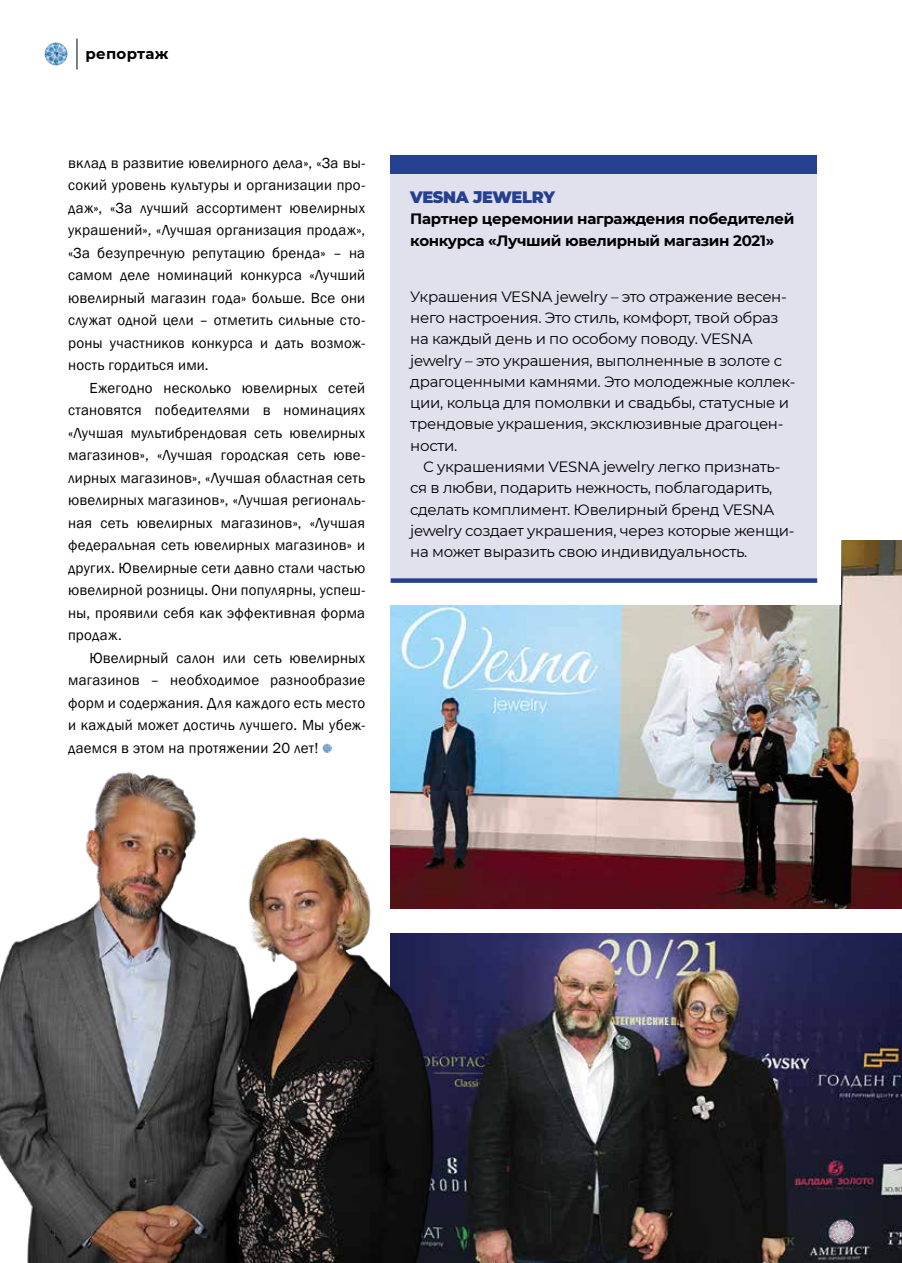
<style>
.page{position:relative;width:902px;height:1263px;background:#fff}
.page>*{position:absolute;margin:0;border:0;box-sizing:border-box;transform-origin:0 0}
.t1{font:900 16.5px "Montserrat";letter-spacing:-.02em;color:#25408f}
.t2{font:15px/22.5px "Franklin Gothic";letter-spacing:.015em;color:#000;text-align:justify}
.t3{font:15px/21.3px "Montserrat";letter-spacing:-.02em;color:#000}
.t4{font:700 15px/21.3px "Montserrat";letter-spacing:-.02em;color:#000}
.t5{font:700 15px "Montserrat";letter-spacing:.02em;color:#000}
</style>
<div class="page">
<img style="left:45px;top:43px;width:22px;height:22px;border-radius:11px">
<hr style="left:77px;top:39px;width:1px;height:30px;background:#000">
<img style="left:390px;top:540px;width:511px;height:369px">
<div style="left:361px;top:524px;width:479px;height:81px;background:#fff"></div>
<svg style="left:322px;top:744px;width:10px;height:4px"></svg>
<img style="left:463px;top:933px;width:438px;height:330px">
<div style="left:391px;top:155px;width:426px;height:428px;background:#e1e0ed"></div>
<div style="left:390px;top:155px;width:427px;height:19px;background:#25408f"></div>
<div style="left:390px;top:578px;width:427px;height:5px;background:#25408f"></div>
<img style="left:0;top:748px;width:463px;height:515px">
<p class="t5" style="left:85px;top:43px;width:85px">репортаж</p>
<p class="t2" style="left:68px;top:152px;width:298px">вклад в развитие ювелирного дела», «За вы&shy;сокий уровень культуры и организации про&shy;даж», «За лучший ассортимент ювелирных украшений», «Лучшая организация продаж», «За безупречную репутацию бренда» – на самом деле номинаций конкурса «Лучший ювелирный магазин года» больше. Все они служат одной цели – отметить сильные сто&shy;роны участников конкурса и дать возмож&shy;ность гордиться ими.</p>
<p class="t2" style="left:68px;top:377px;width:298px;text-indent:21px">Ежегодно несколько ювелирных сетей становятся победителями в номинациях «Лучшая мультибрендовая сеть ювелирных магазинов», «Лучшая городская сеть юве&shy;лирных магазинов», «Лучшая областная сеть ювелирных магазинов», «Лучшая региональ&shy;ная сеть ювелирных магазинов», «Лучшая федеральная сеть ювелирных магазинов» и других. Ювелирные сети давно стали частью ювелирной розницы. Они популярны, успеш&shy;ны, проявили себя как эффективная форма продаж.</p>
<p class="t2" style="left:68px;top:647px;width:298px;text-indent:21px">Ювелирный салон или сеть ювелирных магазинов – необходимое разнообразие форм и содержания. Для каждого есть место и каждый может достичь лучшего. Мы убеж&shy;даемся в этом на протяжении 20 лет!</p>
<p class="t1" style="left:410px;top:185px;width:146px">VESNA JEWELRY</p>
<p class="t4" style="left:410px;top:208px;width:385px">Партнер церемонии награждения победителей конкурса «Лучший ювелирный магазин 2021»</p>
<p class="t3" style="left:410px;top:285px;width:386px">Украшения VESNA jewelry – это отражение весен&shy;него настроения. Это стиль, комфорт, твой образ на каждый день и по особому поводу. VESNA jewelry – это украшения, выполненные в золоте с драгоценными камнями. Это молодежные коллек&shy;ции, кольца для помолвки и свадьбы, статусные и трендовые украшения, эксклюзивные драгоцен&shy;ности.</p>
<p class="t3" style="left:410px;top:455px;width:385px;text-indent:13px">С украшениями VESNA jewelry легко признать&shy;ся в любви, подарить нежность, поблагодарить, сделать комплимент. Ювелирный бренд VESNA jewelry создает украшения, через которые женщи&shy;на может выразить свою индивидуальность.</p>
</div>
